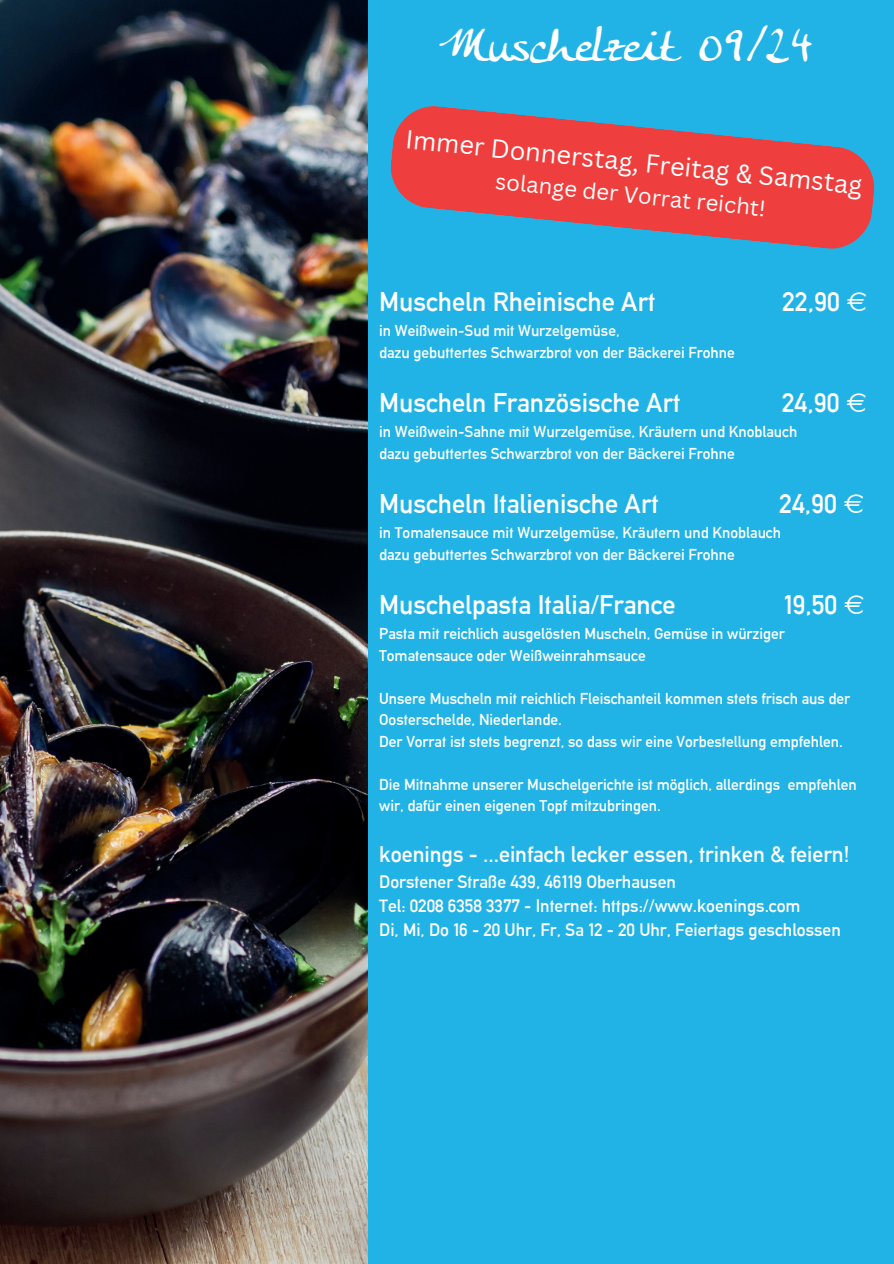
<style>
.page{position:relative;width:894px;height:1264px;background:#fff}
.page>*{position:absolute;margin:0;border:0;box-sizing:border-box;transform-origin:0 0}
.t1{font:44.1px "Anke Calligraphic FG";color:#fff}
.t2{font:26.4px "Alte DIN1451 Mittelschrift";color:#fff}
.t3{font:25.35px "Canva Sans";color:#fff}
.t4{font:22.05px "Alte DIN1451 Mittelschrift";color:#fff}
.t5{font:22.05px "Canva Sans";color:#fff}
.t6{font:17.7px/24px "Alte DIN1451 Mittelschrift";color:#fff}
.t7{font:15.45px/21.5px "Alte DIN1451 Mittelschrift";color:#fff}
</style>
<div class="page">
<img style="left:0;top:0;width:368px;height:1263px">
<div style="left:368px;top:0;width:525px;height:1263px;background:#22b3e6"></div>
<svg style="left:390px;top:106px;width:485px;height:143px;fill:#ee3f3e"></svg>
<h1 class="t1" style="left:439px;top:20px;width:376px">Muschelzeit 09/24</h1>
<h3 class="t3" style="left:407px;top:123px;width:460px;rotate:6deg">Immer Donnerstag, Freitag &amp; Samstag</h3>
<h3 class="t5" style="left:497px;top:167px;width:273px;rotate:6deg">solange der Vorrat reicht!</h3>
<h2 class="t2" style="left:379px;top:286px;width:277px">Muscheln Rheinische Art</h2>
<h2 class="t2" style="left:782px;top:286px;width:86px">22,90 €</h2>
<p class="t7" style="left:379px;top:320px;width:357px">in Weißwein-Sud mit Wurzelgemüse,<br>dazu gebuttertes Schwarzbrot von der Bäckerei Frohne</p>
<h2 class="t2" style="left:379px;top:387px;width:302px">Muscheln Französische Art</h2>
<h2 class="t2" style="left:781px;top:387px;width:86px">24,90 €</h2>
<p class="t7" style="left:379px;top:421px;width:419px">in Weißwein-Sahne mit Wurzelgemüse, Kräutern und Knoblauch dazu gebuttertes Schwarzbrot von der Bäckerei Frohne</p>
<h2 class="t2" style="left:379px;top:488px;width:281px">Muscheln Italienische Art</h2>
<h2 class="t2" style="left:779px;top:488px;width:86px">24,90 €</h2>
<p class="t7" style="left:379px;top:522px;width:403px">in Tomatensauce mit Wurzelgemüse, Kräutern und Knoblauch dazu gebuttertes Schwarzbrot von der Bäckerei Frohne</p>
<h2 class="t2" style="left:379px;top:589px;width:298px">Muschelpasta Italia/France</h2>
<h2 class="t2" style="left:783px;top:589px;width:83px">19,50 €</h2>
<p class="t7" style="left:379px;top:622px;width:407px">Pasta mit reichlich ausgelösten Muscheln, Gemüse in würziger<br>Tomatensauce oder Weißweinrahmsauce</p>
<p class="t7" style="left:379px;top:687px;width:472px">Unsere Muscheln mit reichlich Fleischanteil kommen stets frisch aus der<br>Oosterschelde, Niederlande.<br>Der Vorrat ist stets begrenzt, so dass wir eine Vorbestellung empfehlen.</p>
<p class="t7" style="left:379px;top:773px;width:479px">Die Mitnahme unserer Muschelgerichte ist möglich, allerdings empfehlen wir, dafür einen eigenen Topf mitzubringen.</p>
<h3 class="t4" style="left:379px;top:840px;width:471px">koenings - ...einfach lecker essen, trinken &amp; feiern!</h3>
<p class="t6" style="left:379px;top:869px;width:463px">Dorstener Straße 439, 46119 Oberhausen<br>Tel: 0208 6358 3377 - Internet: https://www.koenings.com<br>Di, Mi, Do 16 - 20 Uhr, Fr, Sa 12 - 20 Uhr, Feiertags geschlossen</p>
</div>
